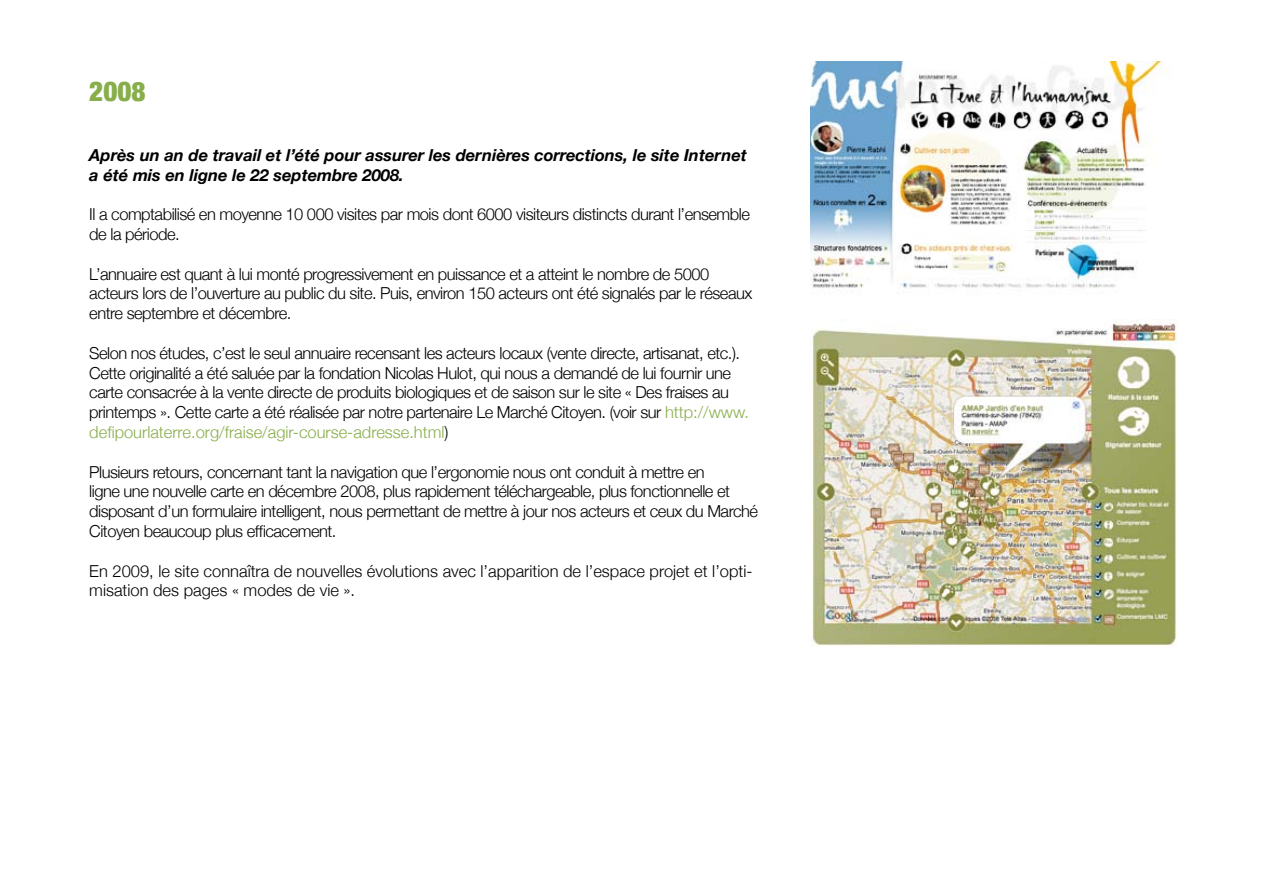
<style>
.page{position:relative;width:1263px;height:893px;background:#fff}
.page>*{position:absolute;margin:0;border:0;box-sizing:border-box;transform-origin:0 0}
.t1{font:900 condensed 27px "Helvetica Neue";color:#88ae4b}
.t2{font:300 16.5px/19.8px "Helvetica Neue";letter-spacing:-.03em;color:#000}
.t3{font:300 16.5px/19.8px "Helvetica Neue";color:#000}
.t4{font:italic 700 16.5px/19.8px "Helvetica Neue";color:#000}
.s1{color:#88ae4b}
</style>
<div class="page">
<img style="left:810px;top:61px;width:358px;height:228px">
<img style="left:810px;top:320px;width:368px;height:327px">
<h1 class="t1" style="left:89px;top:75px;width:58px">2008</h1>
<p class="t4" style="left:89px;top:145px;width:659px">Après un an de travail et l’été pour assurer les dernières corrections, le site Internet a été mis en ligne le 22 septembre 2008.</p>
<p class="t2" style="left:89px;top:204px;width:662px">Il a comptabilisé en moyenne 10 000 visites par mois dont 6000 visiteurs distincts durant l’ensemble de la période.</p>
<p class="t2" style="left:89px;top:263px;width:665px">L’annuaire est quant à lui monté progressivement en puissance et a atteint le nombre de 5000 acteurs lors de l’ouverture au public du site. Puis, environ 150 acteurs ont été signalés par le réseaux entre septembre et décembre.</p>
<p class="t2" style="left:89px;top:343px;width:661px">Selon nos études, c’est le seul annuaire recensant les acteurs locaux (vente directe, artisanat, etc.).<br>Cette originalité a été saluée par la fondation Nicolas Hulot, qui nous a demandé de lui fournir une carte consacrée à la vente directe de produits biologiques et de saison sur le site « Des fraises au printemps ». Cette carte a été réalisée par notre partenaire Le Marché Citoyen. (voir sur <span class="s1">http://www. defipourlaterre.org/fraise/agir-course-adresse.html</span>)</p>
<p class="t2" style="left:89px;top:461px;width:670px">Plusieurs retours, concernant tant la navigation que l’ergonomie nous ont conduit à mettre en<br>ligne une nouvelle carte en décembre 2008, plus rapidement téléchargeable, plus fonctionnelle et disposant d’un formulaire intelligent, nous permettant de mettre à jour nos acteurs et ceux du Marché Citoyen beaucoup plus efficacement.</p>
<p class="t3" style="left:89px;top:560px;width:665px">En 2009, le site connaîtra de nouvelles évolutions avec l’apparition de l’espace projet et l’opti&shy;misation des pages « modes de vie ».</p>
</div>
